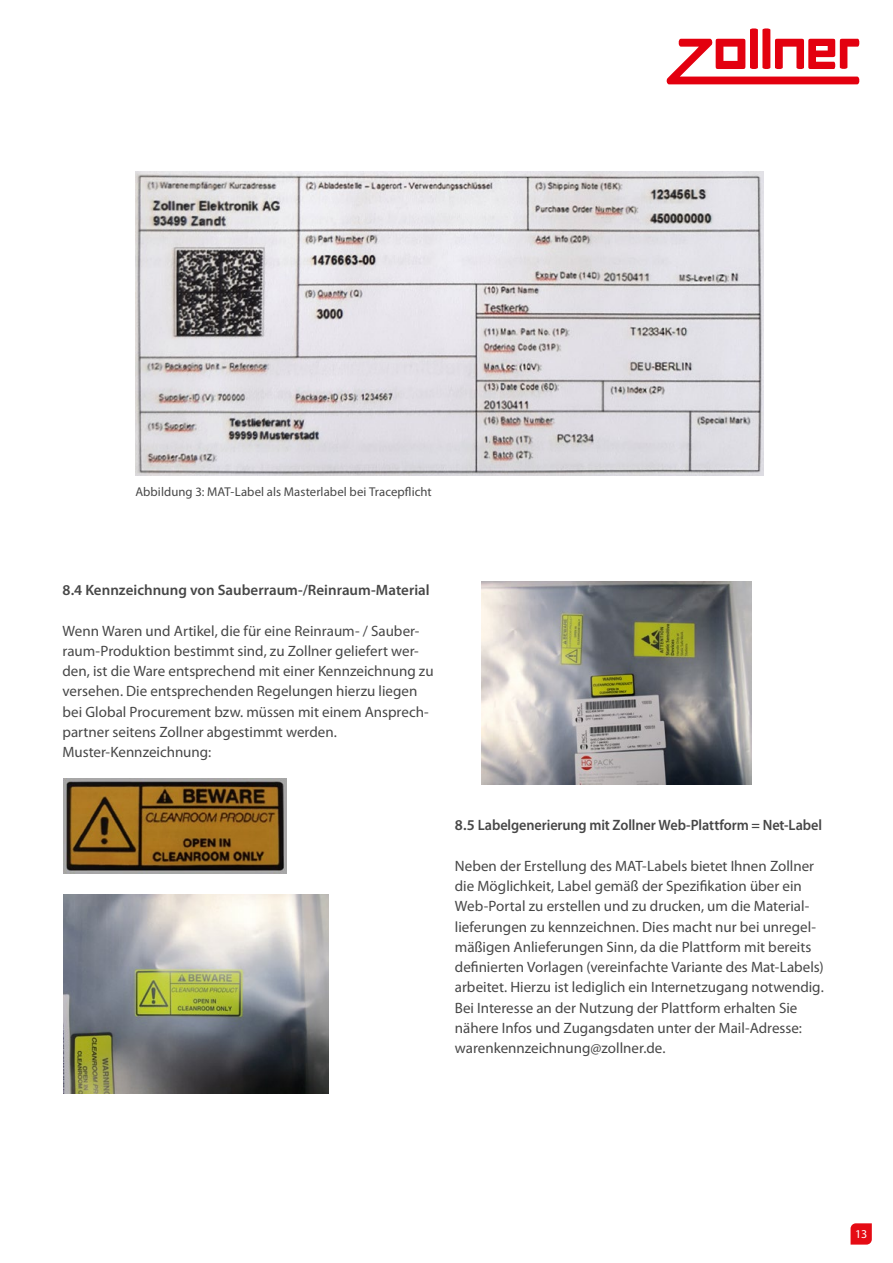
<style>
.page{position:relative;width:893px;height:1263px;background:#fff}
.page>*{position:absolute;margin:0;border:0;box-sizing:border-box;transform-origin:0 0}
.t1{font:15px/20.2px "Myriad Pro";color:#474747}
.t2{font:600 15px "Myriad Pro";letter-spacing:-.005em;color:#474747}
.t3{font:12.75px "Myriad Pro";letter-spacing:.01em;color:#474747}
.t4{font:12px "Myriad Pro";color:#fff}
</style>
<div class="page">
<svg style="left:850px;top:1223px;width:22px;height:21px"></svg>
<svg style="left:666px;top:28px;width:194px;height:56px"></svg>
<img style="left:135px;top:171px;width:628px;height:305px">
<img style="left:64px;top:778px;width:223px;height:96px">
<img style="left:64px;top:895px;width:264px;height:198px">
<img style="left:482px;top:582px;width:270px;height:202px">
<p class="t3" style="left:135px;top:484px;width:298px">Abbildung 3: MAT-Label als Masterlabel bei Tracepflicht</p>
<p class="t2" style="left:63px;top:580px;width:369px">8.4 Kennzeichnung von Sauberraum-/Reinraum-Material</p>
<p class="t1" style="left:63px;top:620px;width:373px">Wenn Waren und Artikel, die für eine Reinraum- / Sauber&shy;raum-Produktion bestimmt sind, zu Zollner geliefert wer&shy;den, ist die Ware entsprechend mit einer Kennzeichnung zu versehen. Die entsprechenden Regelungen hierzu liegen bei Global Procurement bzw. müssen mit einem Ansprech&shy;partner seitens Zollner abgestimmt werden.<br>Muster-Kennzeichnung:</p>
<p class="t2" style="left:455px;top:816px;width:369px">8.5 Labelgenerierung mit Zollner Web-Plattform = Net-Label</p>
<p class="t1" style="left:455px;top:855px;width:370px">Neben der Erstellung des MAT-Labels bietet Ihnen Zollner die Möglichkeit, Label gemäß der Spezifikation über ein Web-Portal zu erstellen und zu drucken, um die Material&shy;lieferungen zu kennzeichnen. Dies macht nur bei unregel&shy;mäßigen Anlieferungen Sinn, da die Plattform mit bereits definierten Vorlagen (vereinfachte Variante des Mat-Labels) arbeitet. Hierzu ist lediglich ein Internetzugang notwendig.<br>Bei Interesse an der Nutzung der Plattform erhalten Sie nähere Infos und Zugangsdaten unter der Mail-Adresse: warenkennzeichnung@zollner.de.</p>
<p class="t4" style="left:855px;top:1226px;width:14px">13</p>
</div>
